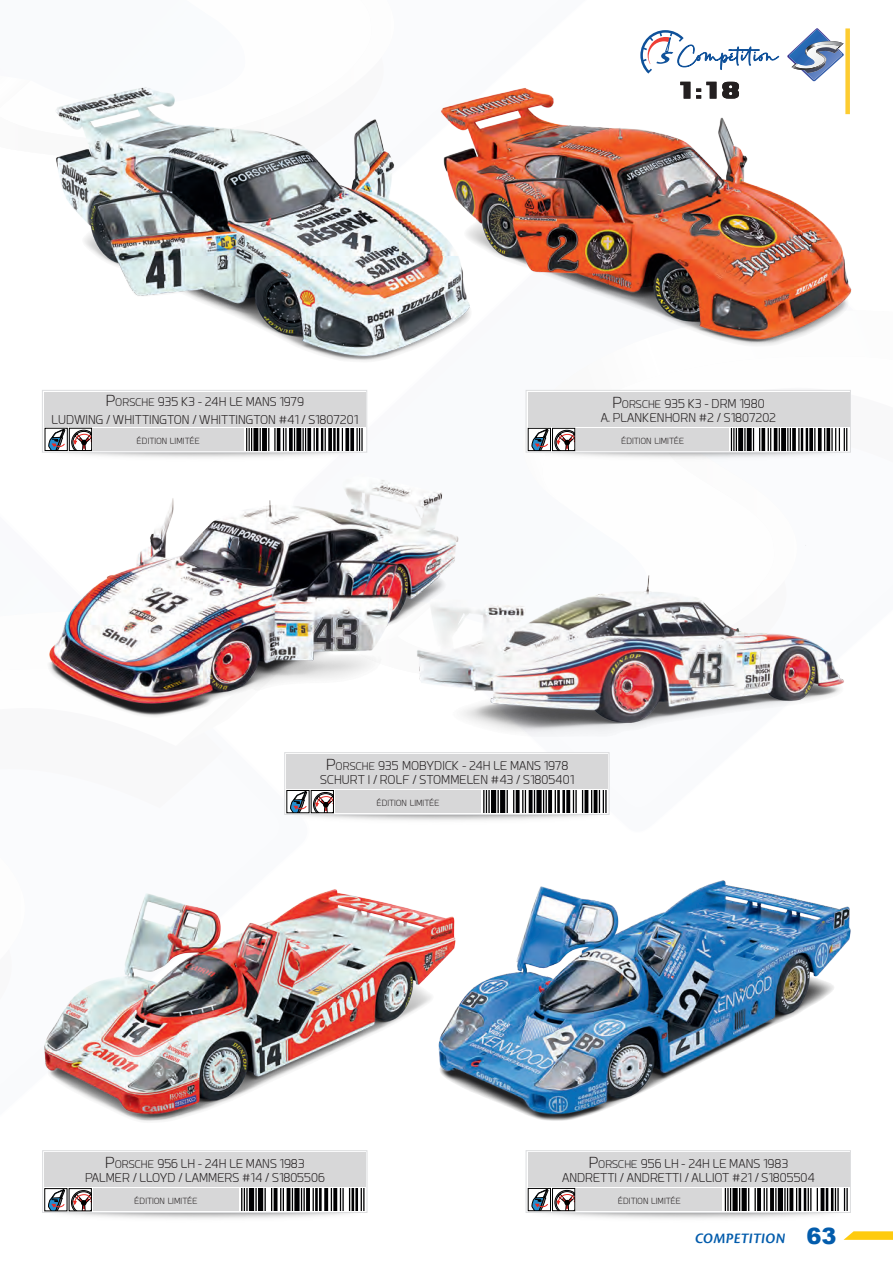
<style>
.page{position:relative;width:893px;height:1265px;background:#fff}
.page>*{position:absolute;margin:0;border:0;box-sizing:border-box;transform-origin:0 0}
.t1{font:15px "Cronos Pro Semibold Capt It";letter-spacing:.01em;color:#035cac}
.t2{font:300 12px/13.5px "Esphimere";color:#231f20;text-align:center}
.t3{font:300 8.4px "Esphimere";color:#231f20}
.s1{font-size:15px}
.s2{font-size:10.5px}
.s3{font-style:inherit}
.s4{font-family:"Arial";font-weight:900;font-size:22.5px}
</style>
<div class="page">
<img style="left:49px;top:442px;width:394px;height:221px">
<img style="left:376px;top:504px;width:468px;height:289px">
<img style="left:56px;top:87px;width:370px;height:274px">
<img style="left:426px;top:77px;width:426px;height:269px">
<img style="left:609px;top:880px;width:242px;height:228px">
<img style="left:49px;top:453px;width:318px;height:8px">
<svg style="left:42px;top:390px;width:325px;height:63px;background:#c8c7c8"></svg>
<div style="left:45px;top:428px;width:23px;height:22px;border:1px solid #000"></div>
<svg style="left:525px;top:389px;width:326px;height:70px;background:#cccccd"></svg>
<div style="left:527px;top:428px;width:23px;height:23px;border:1px solid #000"></div>
<img style="left:44px;top:663px;width:565px;height:458px">
<div style="left:286px;top:790px;width:23px;height:22px;border:1px solid #000"></div>
<svg style="left:42px;top:1150px;width:325px;height:62px;background:#c7c7c8"></svg>
<div style="left:44px;top:1187px;width:23px;height:23px;border:1px solid #000"></div>
<svg style="left:525px;top:1150px;width:325px;height:62px;background:#c8c7c8"></svg>
<div style="left:527px;top:1187px;width:23px;height:23px;border:1px solid #000"></div>
<svg style="left:844px;top:1231px;width:48px;height:8px"></svg>
<svg style="left:845px;top:28px;width:4px;height:86px"></svg>
<svg style="left:787px;top:28px;width:56px;height:53px"></svg>
<svg style="left:640px;top:30px;width:139px;height:69px"></svg>
<p class="t2" style="left:51px;top:392px;width:308px;line-height:18px"><span class="s1">P</span><span class="s2">ORSCHE</span> <span class="s3">935 K3 -</span> 24H LE MANS 1979<br>LUDWING / WHITTINGTON / WHITTINGTON #41 / S1807201</p>
<p class="t3" style="left:137px;top:436px;width:64px">ÉDITION LIMITÉE</p>
<p class="t2" style="left:600px;top:397px;width:177px"><span class="s1">P</span><span class="s2">ORSCHE</span> 935 K3 - DRM 1980<br>A. PLANKENHORN #2 / S1807202</p>
<p class="t3" style="left:621px;top:436px;width:64px">ÉDITION LIMITÉE</p>
<p class="t2" style="left:320px;top:759px;width:255px"><span class="s1">P</span><span class="s2">ORSCHE</span> <span class="s3">935</span> MOBYDICK - 24H LE MANS 1978<br>SCHURT I / ROLF / STOMMELEN #43 / S1805401</p>
<p class="t3" style="left:376px;top:798px;width:64px">ÉDITION LIMITÉE</p>
<p class="t2" style="left:85px;top:1157px;width:241px"><span class="s1">P</span><span class="s2">ORSCHE</span> 956 LH - 24H LE MANS 1983<br>PALMER / LLOYD / LAMMERS #14 / S1805506</p>
<p class="t3" style="left:135px;top:1196px;width:64px">ÉDITION LIMITÉE</p>
<p class="t2" style="left:562px;top:1157px;width:254px"><span class="s1">P</span><span class="s2">ORSCHE</span> 956 LH - 24H LE MANS 1983<br>ANDRETTI / ANDRETTI / ALLIOT #21 / S1805504</p>
<p class="t3" style="left:618px;top:1196px;width:64px">ÉDITION LIMITÉE</p>
<p class="t1" style="left:694px;top:1229px;width:143px">COMPETITION <span class="s4">63</span></p>
</div>
